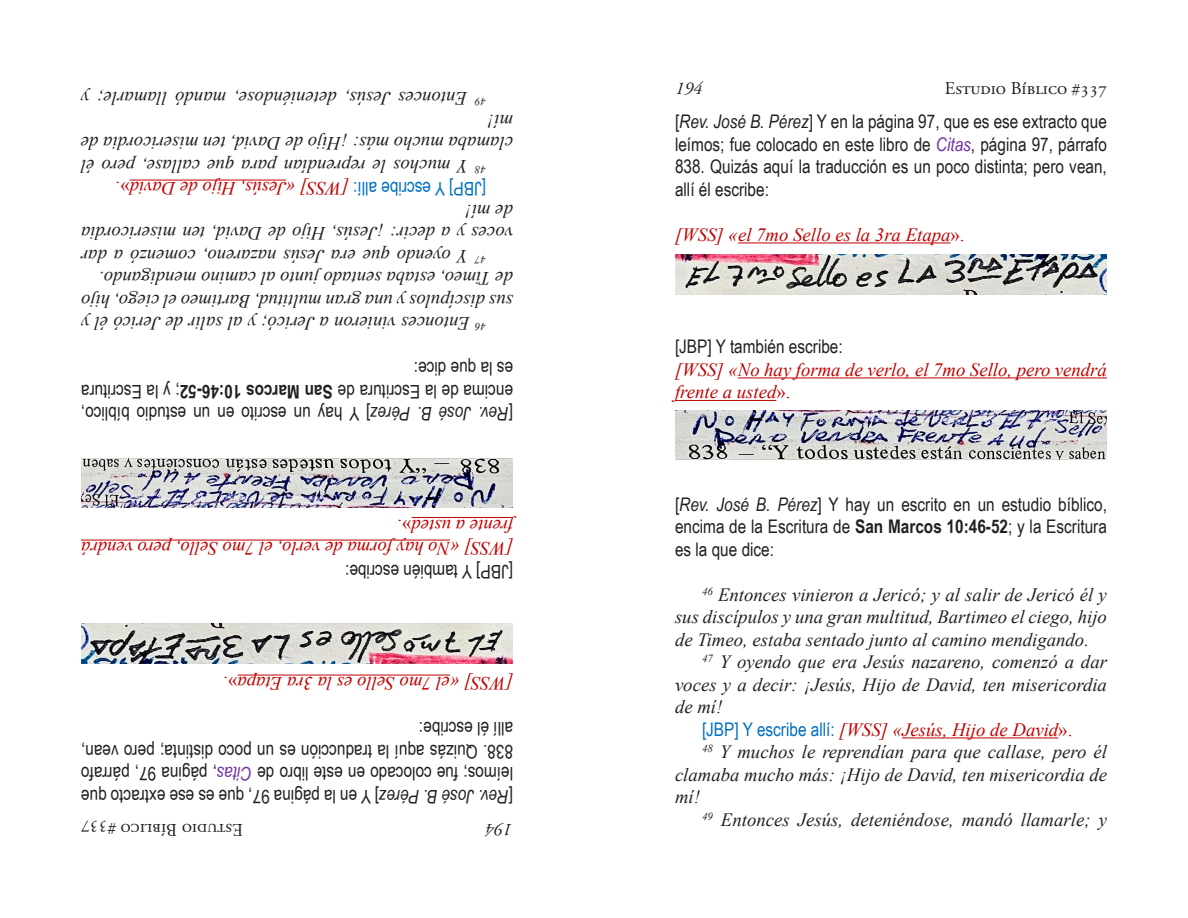
<style>
.page{position:relative;width:1188px;height:918px;background:#fff}
.page>*{position:absolute;margin:0;border:0;box-sizing:border-box;transform-origin:0 0}
.t1{font:italic 18.75px "Times New Roman";color:#231f20}
.t2{font:18.75px/22.5px "Arial Narrow";color:#231f20;text-align:justify}
.t3{font:italic 18.75px/22.5px "Times New Roman";color:#c00000}
.t4{font:18px "Adobe Garamond Pro";color:#231f20}
.t5{font:italic 18px "Adobe Garamond Pro";color:#231f20}
.s1{font-style:italic}
.s2{font-style:italic;color:#7030a0}
.s3{font-style:normal}
.s4{font-family:"Arial Narrow";font-style:normal;color:#0070c0}
.s5{font-weight:700}
</style>
<div class="page">
<hr style="left:238px;top:675px;width:212px;height:1px;background:#c00000">
<hr style="left:81px;top:540px;width:369px;height:1px;background:#c00000">
<hr style="left:412px;top:517px;width:101px;height:1px;background:#c00000">
<hr style="left:130px;top:180px;width:156px;height:1px;background:#c00000">
<img style="left:81px;top:623px;width:432px;height:41px">
<img style="left:81px;top:458px;width:432px;height:50px">
<hr style="left:738px;top:243px;width:212px;height:1px;background:#c00000">
<hr style="left:738px;top:378px;width:369px;height:1px;background:#c00000">
<hr style="left:675px;top:400px;width:101px;height:1px;background:#c00000">
<hr style="left:902px;top:738px;width:156px;height:1px;background:#c00000">
<img style="left:675px;top:254px;width:432px;height:41px">
<img style="left:675px;top:410px;width:432px;height:50px">
<p class="t1" style="left:486px;top:111px;width:407px;rotate:-180deg"><sup>49</sup> Entonces Jesús, deteniéndose, mandó llamarle; y</p>
<p class="t5" style="left:675px;top:78px;width:28px">194</p>
<p class="t4" style="left:945px;top:78px;width:164px">Estudio Bíblico #337</p>
<p class="t2" style="left:675px;top:110px;width:433px">[<span class="s1">Rev. José B. Pérez</span>] Y en la página 97, que es ese extracto que leímos; fue colocado en este libro de <span class="s2">Citas</span>, página 97, párrafo 838. Quizás aquí la traducción es un poco distinta; pero vean, allí él escribe:</p>
<p class="t3" style="left:675px;top:223px;width:291px">[WSS] «el 7mo Sello es la 3ra Etapa<span class="s3">».</span></p>
<p class="t1" style="left:513px;top:134px;width:26px;rotate:-180deg">mí!</p>
<p class="t1" style="left:513px;top:156px;width:434px;rotate:-180deg">clamaba mucho más: ¡Hijo de David, ten misericordia de</p>
<p class="t1" style="left:486px;top:179px;width:407px;rotate:-180deg"><sup>48</sup> Y muchos le reprendían para que callase, pero él</p>
<p class="t3" style="left:486px;top:200px;width:372px;rotate:-180deg"><span class="s4">[JBP] Y escribe allí:</span> [WSS] «Jesús, Hijo de David<span class="s3">».</span></p>
<p class="t1" style="left:513px;top:224px;width:49px;rotate:-180deg">de mí!</p>
<p class="t1" style="left:513px;top:246px;width:433px;rotate:-180deg">voces y a decir: ¡Jesús, Hijo de David, ten misericordia</p>
<p class="t1" style="left:486px;top:269px;width:407px;rotate:-180deg"><sup>47</sup> Y oyendo que era Jesús nazareno, comenzó a dar</p>
<p class="t1" style="left:513px;top:291px;width:416px;rotate:-180deg">de Timeo, estaba sentado junto al camino mendigando.</p>
<p class="t1" style="left:513px;top:314px;width:433px;rotate:-180deg">sus discípulos y una gran multitud, Bartimeo el ciego, hijo</p>
<p class="t1" style="left:486px;top:336px;width:406px;rotate:-180deg"><sup>46</sup> Entonces vinieron a Jericó; y al salir de Jericó él y</p>
<p class="t2" style="left:513px;top:426px;width:434px;rotate:-180deg">[<span class="s1">Rev. José B. Pérez</span>] Y hay un escrito en un estudio bíblico, encima de la Escritura de <span class="s5">San Marcos 10:46-52</span>; y la Escritura es la que dice:</p>
<p class="t3" style="left:513px;top:560px;width:433px;rotate:-180deg">[WSS] «No hay forma de verlo, el 7mo Sello, pero vendrá frente a usted<span class="s3">».</span></p>
<p class="t2" style="left:513px;top:583px;width:169px;rotate:-180deg">[JBP] Y también escribe:</p>
<p class="t3" style="left:513px;top:695px;width:291px;rotate:-180deg">[WSS] «el 7mo Sello es la 3ra Etapa<span class="s3">».</span></p>
<p class="t2" style="left:513px;top:808px;width:433px;rotate:-180deg">[<span class="s1">Rev. José B. Pérez</span>] Y en la página 97, que es ese extracto que leímos; fue colocado en este libro de <span class="s2">Citas</span>, página 97, párrafo 838. Quizás aquí la traducción es un poco distinta; pero vean, allí él escribe:</p>
<p class="t4" style="left:243px;top:840px;width:164px;rotate:-180deg">Estudio Bíblico #337</p>
<p class="t5" style="left:513px;top:840px;width:28px;rotate:-180deg">194</p>
<p class="t2" style="left:675px;top:335px;width:169px">[JBP] Y también escribe:</p>
<p class="t3" style="left:675px;top:358px;width:433px">[WSS] «No hay forma de verlo, el 7mo Sello, pero vendrá frente a usted<span class="s3">».</span></p>
<p class="t2" style="left:675px;top:492px;width:434px">[<span class="s1">Rev. José B. Pérez</span>] Y hay un escrito en un estudio bíblico, encima de la Escritura de <span class="s5">San Marcos 10:46-52</span>; y la Escritura es la que dice:</p>
<p class="t1" style="left:702px;top:582px;width:406px"><sup>46</sup> Entonces vinieron a Jericó; y al salir de Jericó él y</p>
<p class="t1" style="left:675px;top:604px;width:433px">sus discípulos y una gran multitud, Bartimeo el ciego, hijo</p>
<p class="t1" style="left:675px;top:627px;width:416px">de Timeo, estaba sentado junto al camino mendigando.</p>
<p class="t1" style="left:702px;top:649px;width:407px"><sup>47</sup> Y oyendo que era Jesús nazareno, comenzó a dar</p>
<p class="t1" style="left:675px;top:672px;width:433px">voces y a decir: ¡Jesús, Hijo de David, ten misericordia</p>
<p class="t1" style="left:675px;top:694px;width:49px">de mí!</p>
<p class="t3" style="left:702px;top:718px;width:372px"><span class="s4">[JBP] Y escribe allí:</span> [WSS] «Jesús, Hijo de David<span class="s3">».</span></p>
<p class="t1" style="left:702px;top:739px;width:407px"><sup>48</sup> Y muchos le reprendían para que callase, pero él</p>
<p class="t1" style="left:675px;top:762px;width:434px">clamaba mucho más: ¡Hijo de David, ten misericordia de</p>
<p class="t1" style="left:675px;top:784px;width:26px">mí!</p>
<p class="t1" style="left:702px;top:807px;width:407px"><sup>49</sup> Entonces Jesús, deteniéndose, mandó llamarle; y</p>
</div>
